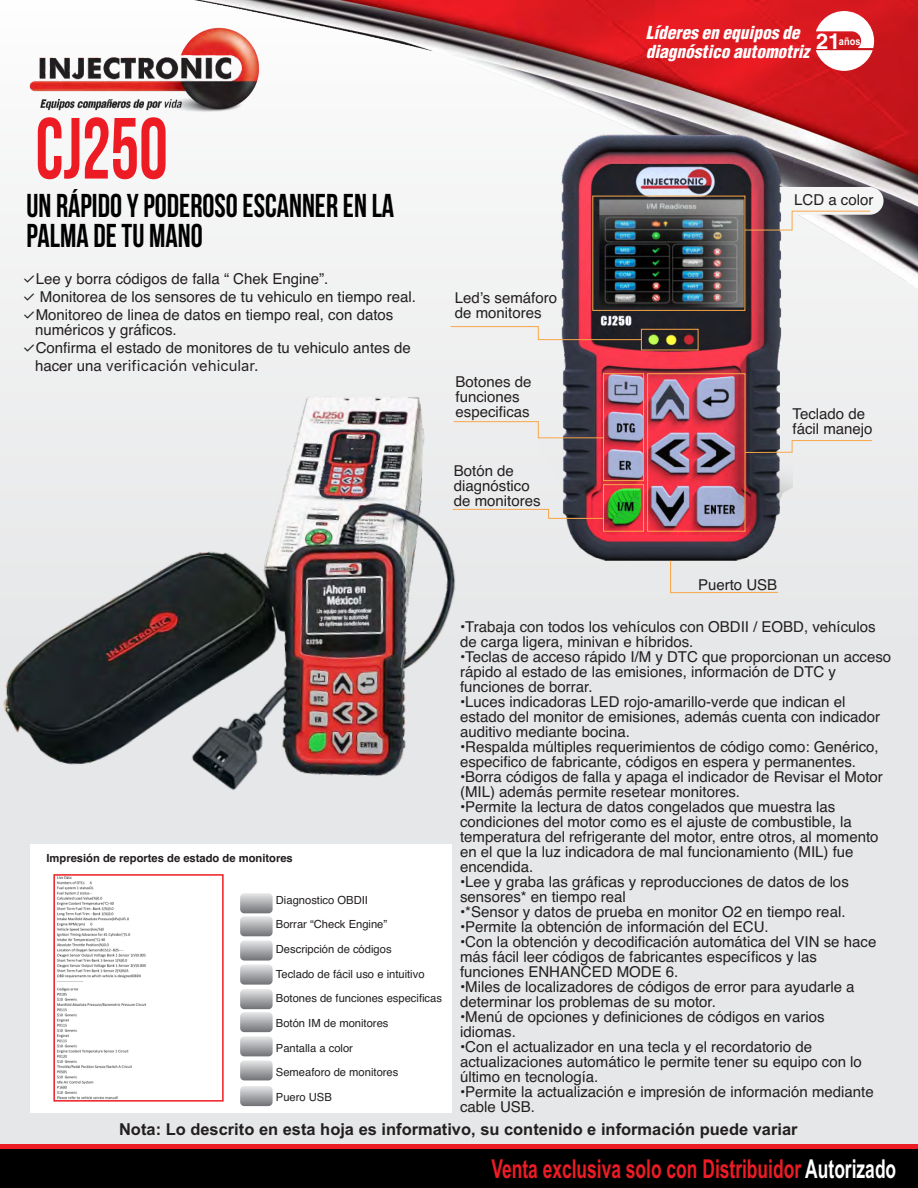
<style>
.page{position:relative;width:918px;height:1188px;background:#e6e7e8}
.page>*{position:absolute;margin:0;border:0;box-sizing:border-box;transform-origin:0 0}
.t1{font:86.55px "Bebas Neue";color:#ed1c24;scale:.84 1}
.t2{font:33px/29.7px "Bebas Neue";color:#000;scale:.92 1}
.t3{font:700 26.1px "Arial Narrow";color:#ed1c24;scale:.82 1}
.t4{font:italic 900 condensed 17.55px/19.4px "Helvetica LT Std";letter-spacing:-.005em;color:#fff}
.t5{font:700 16.5px "Arial";color:#231f20}
.t6{font:15px/15px "Helvetica";color:#231f20}
.t7{font:15px ".SFNS Text";color:#231f20}
.t8{font:11.25px/24.6px "Helvetica";color:#231f20}
.t9{font:700 11.25px "Helvetica";color:#231f20}
.t10{font:700 10.65px "Arial";color:#fff;scale:.87 1}
.s1{font-family:".SFNS Text"}
.s2{font-family:"Helvetica"}
.s3{font-family:"Helvetica LT Std";font-size:21.9px}
.s4{color:#fff}
</style>
<div class="page">
<img style="left:110px;top:0;width:808px;height:298px">
<img style="left:0;top:0;width:288px;height:137px">
<svg style="left:816px;top:11px;width:58px;height:60px"></svg>
<div style="left:0;top:1144px;width:918px;height:14px;background:#ed1c24"></div>
<div style="left:0;top:1149px;width:918px;height:39px;background:#000"></div>
<img style="left:538px;top:120px;width:254px;height:441px">
<div style="left:647px;top:373px;width:98px;height:159px;border:1px solid #faa74a"></div>
<svg style="left:744px;top:440px;width:129px;height:13px"></svg>
<svg style="left:670px;top:560px;width:109px;height:33px"></svg>
<div style="left:603px;top:484px;width:41px;height:48px;border:1px solid #faa74a"></div>
<svg style="left:460px;top:509px;width:144px;height:10px"></svg>
<div style="left:603px;top:373px;width:41px;height:108px;border:1px solid #faa74a"></div>
<svg style="left:460px;top:421px;width:144px;height:18px"></svg>
<div style="left:641px;top:329px;width:57px;height:21px;border:1px solid #faa74a"></div>
<svg style="left:450px;top:326px;width:192px;height:14px"></svg>
<div style="left:592px;top:196px;width:153px;height:115px;border:1px solid #faa74a"></div>
<svg style="left:744px;top:210px;width:127px;height:21px"></svg>
<div style="left:30px;top:844px;width:421px;height:268px;background:#fff"></div>
<div style="left:240px;top:893px;width:33px;height:20px;background:linear-gradient(to bottom,#e6e7e9,#797b7e);border-radius:4px"></div>
<div style="left:240px;top:916px;width:33px;height:20px;background:linear-gradient(to bottom,#e6e7e8,#797b7e);border-radius:4px"></div>
<svg style="left:240px;top:940px;width:33px;height:21px"></svg>
<div style="left:240px;top:965px;width:33px;height:20px;background:linear-gradient(to bottom,#e1e2e4,#757779);border-radius:4px"></div>
<div style="left:240px;top:989px;width:33px;height:20px;background:linear-gradient(to bottom,#e5e6e8,#797a7d);border-radius:4px"></div>
<div style="left:240px;top:1012px;width:33px;height:20px;background:linear-gradient(to bottom,#e4e6e7,#797a7d);border-radius:4px"></div>
<div style="left:240px;top:1036px;width:33px;height:20px;background:linear-gradient(to bottom,#e6e8e9,#797b7e);border-radius:4px"></div>
<div style="left:240px;top:1060px;width:33px;height:20px;background:linear-gradient(to bottom,#e6e8ea,#7a7c7f);border-radius:4px"></div>
<div style="left:240px;top:1086px;width:33px;height:20px;background:linear-gradient(to bottom,#e4e6e8,#787a7d);border-radius:4px"></div>
<img style="left:3px;top:397px;width:457px;height:394px">
<img style="left:57px;top:877px;width:89px;height:222px">
<div style="left:53px;top:874px;width:171px;height:228px;border:2px solid #ed1c24"></div>
<h1 class="t1" style="left:36px;top:98px;width:159px">CJ250</h1>
<h2 class="t2" style="left:26px;top:191px;width:401px">UN RÁPIDO Y PODEROSO ESCANNER EN LA<br>PALMA DE TU MANO</h2>
<p class="t6" style="left:22px;top:271px;width:307px"><span class="s1">✓</span>Lee y borra códigos de falla “ Chek Engine”.</p>
<p class="t6" style="left:35px;top:307px;width:360px;text-indent:-13px"><span class="s1">✓</span>Monitoreo de linea de datos en tiempo real, con datos numéricos y gráficos.</p>
<p class="t7" style="left:35px;top:357px;width:225px"><span class="s2">hacer una</span> verificación vehicular.</p>
<p class="t6" style="left:22px;top:289px;width:395px"><span class="s1">✓</span> Monitorea de los sensores de tu vehiculo en tiempo real.</p>
<p class="t6" style="left:22px;top:340px;width:390px"><span class="s1">✓</span>Confirma el estado de monitores de tu vehiculo antes de</p>
<p class="t6" style="left:455px;top:290px;width:104px">Led’s semáforo de monitores</p>
<p class="t6" style="left:456px;top:374px;width:77px">Botones de funciones especificas</p>
<p class="t6" style="left:454px;top:463px;width:88px">Botón de diagnóstico de monitores</p>
<p class="t4" style="left:646px;top:23px;width:165px">Líderes en equipos de diagnóstico automotriz</p>
<p class="t10" style="left:816px;top:35px;width:53px"><span class="s3">21</span> años</p>
<p class="t6" style="left:794px;top:192px;width:81px">LCD a color</p>
<p class="t6" style="left:793px;top:406px;width:82px">Teclado de fácil manejo</p>
<p class="t9" style="left:46px;top:851px;width:248px">Impresión de reportes de estado de monitores</p>
<p class="t8" style="left:276px;top:888px;width:168px">Diagnostico OBDII<br>Borrar “Check Engine”<br>Descripción de códigos<br>Teclado de fácil uso e intuitivo<br>Botones de funciones especificas<br>Botón IM de monitores<br>Pantalla a color<br>Semeaforo de monitores<br>Puero USB</p>
<p class="t6" style="left:698px;top:577px;width:81px">Puerto USB</p>
<p class="t6" style="left:460px;top:620px;width:417px">•Trabaja con todos los vehículos con OBDII / EOBD, vehículos de carga ligera, minivan e híbridos.</p>
<p class="t6" style="left:460px;top:650px;width:433px">•Teclas de acceso rápido I/M y DTC que proporcionan un acceso rápido al estado de las emisiones, información de DTC y funciones de borrar.</p>
<p class="t6" style="left:460px;top:695px;width:422px">•Luces indicadoras LED rojo-amarillo-verde que indican el estado del monitor de emisiones, además cuenta con indicador auditivo mediante bocina.</p>
<p class="t6" style="left:460px;top:740px;width:420px">•Respalda múltiples requerimientos de código como: Genérico, especifico de fabricante, códigos en espera y permanentes.</p>
<p class="t6" style="left:460px;top:770px;width:424px">•Borra códigos de falla y apaga el indicador de Revisar el Motor (MIL) además permite resetear monitores.</p>
<p class="t6" style="left:460px;top:800px;width:420px">•Permite la lectura de datos congelados que muestra las condiciones del motor como es el ajuste de combustible, la temperatura del refrigerante del motor, entre otros, al momento en el que la luz indicadora de mal funcionamiento (MIL) fue encendida.</p>
<p class="t6" style="left:460px;top:875px;width:390px">•Lee y graba las gráficas y reproducciones de datos de los sensores* en tiempo real</p>
<p class="t6" style="left:460px;top:905px;width:387px">•*Sensor y datos de prueba en monitor O2 en tiempo real.</p>
<p class="t6" style="left:460px;top:920px;width:310px">•Permite la obtención de información del ECU.</p>
<p class="t6" style="left:460px;top:935px;width:418px">•Con la obtención y decodificación automática del VIN se hace más fácil leer códigos de fabricantes específicos y las funciones ENHANCED MODE 6.</p>
<p class="t6" style="left:460px;top:980px;width:396px">•Miles de localizadores de códigos de error para ayudarle a determinar los problemas de su motor.</p>
<p class="t6" style="left:460px;top:1010px;width:366px">•Menú de opciones y definiciones de códigos en varios idiomas.</p>
<p class="t6" style="left:460px;top:1040px;width:403px">•Con el actualizador en una tecla y el recordatorio de actualizaciones automático le permite tener su equipo con lo último en tecnología.</p>
<p class="t6" style="left:460px;top:1085px;width:415px">•Permite la actualización e impresión de información mediante cable USB.</p>
<p class="t5" style="left:119px;top:1119px;width:680px">Nota: Lo descrito en esta hoja es informativo, su contenido e información puede variar</p>
<h3 class="t3" style="left:491px;top:1154px;width:495px">Venta exclusiva solo con Distribuidor <span class="s4">Autorizado</span></h3>
</div>
